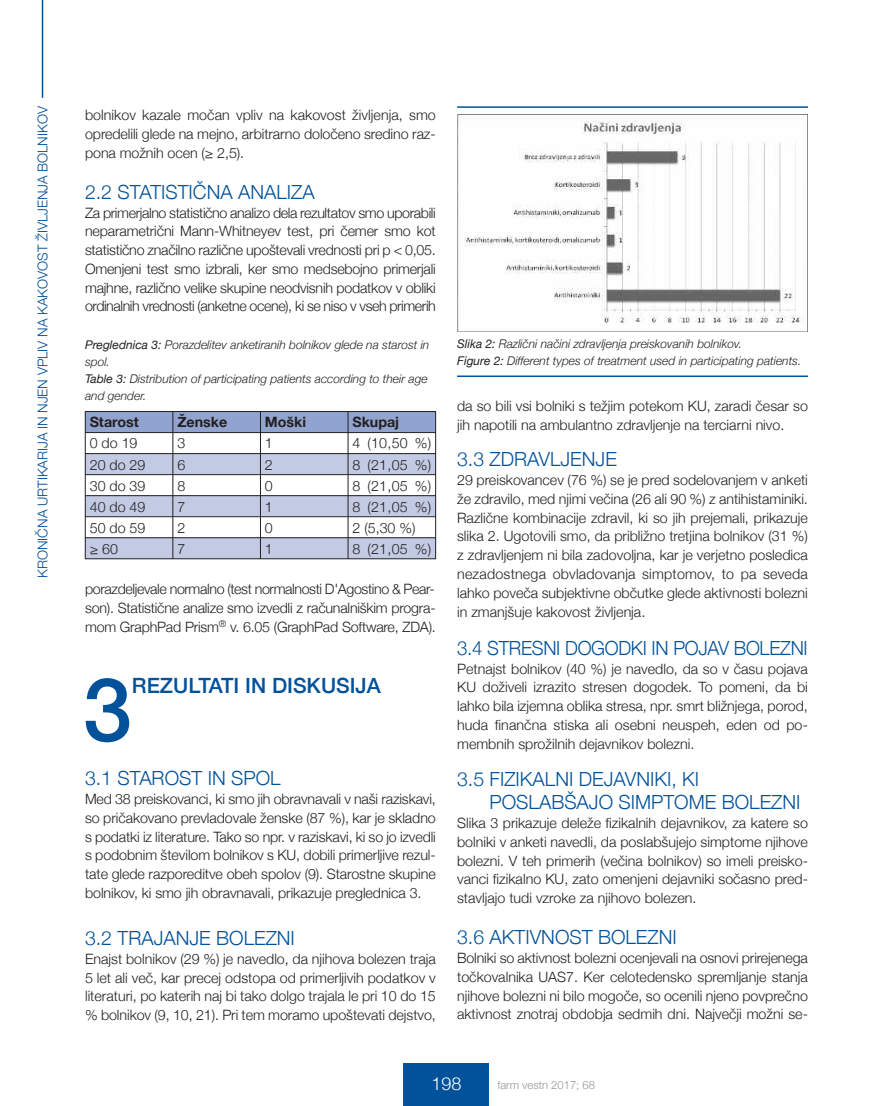
<style>
.page{position:relative;width:893px;height:1106px;background:#fff}
.page>*{position:absolute;margin:0;border:0;box-sizing:border-box;transform-origin:0 0}
.t1{font:500 88.2px "Helvetica Neue";color:#01519b}
.t2{font:500 21px "Helvetica Neue";color:#01519b}
.t3{font:300 19.5px/23.2px "Helvetica Neue";color:#01519b}
.t4{font:300 19.5px "Helvetica Neue";color:#01519b;scale:.96 1}
.t5{font:300 18px "Helvetica Neue";color:#fff}
.t6{font:300 14.25px/18.8px "Helvetica Neue";color:#231f20;text-align:justify}
.t7{font:700 14.25px "Helvetica Neue";color:#231f20}
.t8{font:300 13.5px "Helvetica Neue";color:#01519b}
.t9{font:italic 300 12px/16.8px "Helvetica Neue";color:#231f20}
.t10{font:300 11.25px "Helvetica Neue";color:#939598}
.s1{font-weight:400}
</style>
<div class="page">
<div style="left:404px;top:1063px;width:85px;height:43px;background:#01519b"></div>
<hr style="left:42px;top:0;width:1px;height:98px;background:#01519b">
<div style="left:85px;top:411px;width:88px;height:21px;background:#91a3cf"></div>
<div style="left:173px;top:411px;width:87px;height:21px;background:#91a3cf"></div>
<div style="left:260px;top:411px;width:88px;height:21px;background:#91a3cf"></div>
<div style="left:348px;top:411px;width:88px;height:21px;background:#91a3cf"></div>
<div style="left:85px;top:453px;width:88px;height:21px;background:#c3cbe4"></div>
<div style="left:173px;top:453px;width:87px;height:21px;background:#c3cbe4"></div>
<div style="left:260px;top:453px;width:88px;height:21px;background:#c3cbe4"></div>
<div style="left:348px;top:453px;width:88px;height:21px;background:#c3cbe4"></div>
<div style="left:85px;top:495px;width:88px;height:21px;background:#c3cbe4"></div>
<div style="left:173px;top:495px;width:87px;height:21px;background:#c3cbe4"></div>
<div style="left:260px;top:495px;width:88px;height:21px;background:#c3cbe4"></div>
<div style="left:348px;top:495px;width:88px;height:21px;background:#c3cbe4"></div>
<div style="left:85px;top:538px;width:88px;height:21px;background:#c3cbe4"></div>
<div style="left:173px;top:538px;width:87px;height:21px;background:#c3cbe4"></div>
<div style="left:260px;top:538px;width:88px;height:21px;background:#c3cbe4"></div>
<div style="left:348px;top:538px;width:88px;height:21px;background:#c3cbe4"></div>
<hr style="left:85px;top:411px;width:1px;height:148px;background:#231f20">
<hr style="left:173px;top:411px;width:1px;height:148px;background:#231f20">
<hr style="left:260px;top:411px;width:1px;height:148px;background:#231f20">
<hr style="left:348px;top:411px;width:1px;height:148px;background:#231f20">
<hr style="left:435px;top:411px;width:1px;height:148px;background:#231f20">
<hr style="left:85px;top:411px;width:351px;height:1px;background:#231f20">
<hr style="left:85px;top:432px;width:351px;height:1px;background:#231f20">
<hr style="left:85px;top:453px;width:351px;height:1px;background:#231f20">
<hr style="left:85px;top:474px;width:351px;height:1px;background:#231f20">
<hr style="left:85px;top:495px;width:351px;height:1px;background:#231f20">
<hr style="left:85px;top:516px;width:351px;height:1px;background:#231f20">
<hr style="left:85px;top:537px;width:351px;height:1px;background:#231f20">
<hr style="left:85px;top:558px;width:351px;height:1px;background:#231f20">
<hr style="left:457px;top:106px;width:351px;height:2px;background:#01519b">
<hr style="left:457px;top:375px;width:351px;height:2px;background:#01519b">
<img style="left:457px;top:115px;width:351px;height:217px">
<p class="t8" style="left:35px;top:578px;width:473px;rotate:-90deg">KRONIČNA URTIKARIJA IN NJEN VPLIV NA KAKOVOST žIVLJENJA BOLNIKOV</p>
<p class="t6" style="left:85px;top:105px;width:352px">bolnikov kazale močan vpliv na kakovost življenja, smo opredelili glede na mejno, arbitrarno določeno sredino raz&shy;pona možnih ocen (≥ 2,5).</p>
<h3 class="t3" style="left:85px;top:180px;width:231px">2.2 STATISTIČNA ANALIZA</h3>
<p class="t6" style="left:85px;top:203px;width:352px">Za primerjalno statistično analizo dela rezultatov smo uporabili neparametrični Mann-Whitneyev test, pri čemer smo kot statistično značilno različne upoštevali vrednosti pri p &lt; 0,05.<br>Omenjeni test smo izbrali, ker smo medsebojno primerjali majhne, različno velike skupine neodvisnih podatkov v obliki ordinalnih vrednosti (anketne ocene), ki se niso v vseh primerih</p>
<p class="t9" style="left:85px;top:336px;width:346px"><span class="s1">Preglednica 3:</span> Porazdelitev anketiranih bolnikov glede na starost in spol.<br><span class="s1">Table 3:</span> Distribution of participating patients according to their age and gender.</p>
<p class="t7" style="left:90px;top:413px;width:51px">Starost</p>
<p class="t7" style="left:177px;top:413px;width:51px">Ženske</p>
<p class="t7" style="left:265px;top:413px;width:43px">Moški</p>
<p class="t7" style="left:352px;top:413px;width:48px">Skupaj</p>
<p class="t6" style="left:90px;top:434px;width:49px">0 do 19</p>
<p class="t6" style="left:177px;top:434px;width:9px">3</p>
<p class="t6" style="left:265px;top:434px;width:9px">1</p>
<p class="t6" style="left:352px;top:434px;width:80px">4 (10,50 %)</p>
<p class="t6" style="left:90px;top:455px;width:57px">20 do 29</p>
<p class="t6" style="left:177px;top:455px;width:9px">6</p>
<p class="t6" style="left:265px;top:455px;width:9px">2</p>
<p class="t6" style="left:352px;top:455px;width:80px">8 (21,05 %)</p>
<p class="t6" style="left:90px;top:476px;width:57px">30 do 39</p>
<p class="t6" style="left:177px;top:476px;width:9px">8</p>
<p class="t6" style="left:265px;top:476px;width:9px">0</p>
<p class="t6" style="left:352px;top:476px;width:80px">8 (21,05 %)</p>
<p class="t6" style="left:90px;top:497px;width:57px">40 do 49</p>
<p class="t6" style="left:177px;top:497px;width:9px">7</p>
<p class="t6" style="left:265px;top:497px;width:9px">1</p>
<p class="t6" style="left:352px;top:497px;width:80px">8 (21,05 %)</p>
<p class="t6" style="left:90px;top:518px;width:57px">50 do 59</p>
<p class="t6" style="left:177px;top:518px;width:9px">2</p>
<p class="t6" style="left:265px;top:518px;width:9px">0</p>
<p class="t6" style="left:352px;top:518px;width:65px">2 (5,30 %)</p>
<p class="t6" style="left:90px;top:539px;width:30px">≥ 60</p>
<p class="t6" style="left:177px;top:539px;width:9px">7</p>
<p class="t6" style="left:265px;top:539px;width:9px">1</p>
<p class="t6" style="left:352px;top:539px;width:80px">8 (21,05 %)</p>
<p class="t6" style="left:85px;top:579px;width:352px">porazdeljevale normalno (test normalnosti D'Agostino &amp; Pear&shy;son). Statistične analize smo izvedli z računalniškim progra&shy;mom GraphPad Prism<sup>®</sup> v. 6.05 (GraphPad Software, ZDA).</p>
<h1 class="t1" style="left:83px;top:655px;width:51px">3</h1>
<h2 class="t2" style="left:132px;top:672px;width:250px">REZULTATI IN DISKUSIJA</h2>
<h3 class="t3" style="left:85px;top:766px;width:197px">3.1 STAROST IN SPOL</h3>
<p class="t6" style="left:85px;top:789px;width:352px">Med 38 preiskovanci, ki smo jih obravnavali v naši raziskavi, so pričakovano prevladovale ženske (87 %), kar je skladno s podatki iz literature. Tako so npr. v raziskavi, ki so jo izvedli s podobnim številom bolnikov s KU, dobili primerljive rezul&shy;tate glede razporeditve obeh spolov (9). Starostne skupine bolnikov, ki smo jih obravnavali, prikazuje preglednica 3.</p>
<h3 class="t3" style="left:85px;top:926px;width:211px">3.2 TRAJANJE BOLEZNI</h3>
<p class="t6" style="left:85px;top:949px;width:352px">Enajst bolnikov (29 %) je navedlo, da njihova bolezen traja 5 let ali več, kar precej odstopa od primerljivih podatkov v literaturi, po katerih naj bi tako dolgo trajala le pri 10 do 15 % bolnikov (9, 10, 21). Pri tem moramo upoštevati dejstvo,</p>
<p class="t9" style="left:457px;top:335px;width:346px"><span class="s1">Slika 2:</span> Različni načini zdravljenja preiskovanih bolnikov.<br><span class="s1">Figure 2:</span> Different types of treatment used in participating patients.</p>
<p class="t6" style="left:457px;top:396px;width:352px">da so bili vsi bolniki s težjim potekom KU, zaradi česar so jih napotili na ambulantno zdravljenje na terciarni nivo.</p>
<h3 class="t3" style="left:457px;top:447px;width:161px">3.3 ZDRAVLJENJE</h3>
<p class="t6" style="left:457px;top:470px;width:352px">29 preiskovancev (76 %) se je pred sodelovanjem v anketi že zdravilo, med njimi večina (26 ali 90 %) z antihistaminiki.<br>Različne kombinacije zdravil, ki so jih prejemali, prikazuje slika 2. Ugotovili smo, da približno tretjina bolnikov (31 %) z zdravljenjem ni bila zadovoljna, kar je verjetno posledica nezadostnega obvladovanja simptomov, to pa seveda lahko poveča subjektivne občutke glede aktivnosti bolezni in zmanjšuje kakovost življenja.</p>
<h3 class="t4" style="left:457px;top:636px;width:367px">3.4 STRESNI DOGODKI IN POJAV BOLEZNI</h3>
<p class="t6" style="left:457px;top:658px;width:352px">Petnajst bolnikov (40 %) je navedlo, da so v času pojava KU doživeli izrazito stresen dogodek. To pomeni, da bi lahko bila izjemna oblika stresa, npr. smrt bližnjega, porod, huda finančna stiska ali osebni neuspeh, eden od po&shy;membnih sprožilnih dejavnikov bolezni.</p>
<h3 class="t3" style="left:490px;top:767px;width:312px;text-indent:-32px">3.5 FIZIKALNI DEJAVNIKI, KI<br>POSLABŠAJO SIMPTOME BOLEZNI</h3>
<p class="t6" style="left:457px;top:813px;width:352px">Slika 3 prikazuje deleže fizikalnih dejavnikov, za katere so bolniki v anketi navedli, da poslabšujejo simptome njihove bolezni. V teh primerih (večina bolnikov) so imeli preisko&shy;vanci fizikalno KU, zato omenjeni dejavniki sočasno pred&shy;stavljajo tudi vzroke za njihovo bolezen.</p>
<h3 class="t3" style="left:457px;top:925px;width:221px">3.6 AKTIVNOST BOLEZNI</h3>
<p class="t6" style="left:457px;top:948px;width:352px">Bolniki so aktivnost bolezni ocenjevali na osnovi prirejenega točkovalnika UAS7. Ker celotedensko spremljanje stanja njihove bolezni ni bilo mogoče, so ocenili njeno povprečno aktivnost znotraj obdobja sedmih dni. Največji možni se-</p>
<p class="t5" style="left:431px;top:1072px;width:32px">198</p>
<p class="t10" style="left:497px;top:1078px;width:99px">farm vestn 2017; 68</p>
</div>
